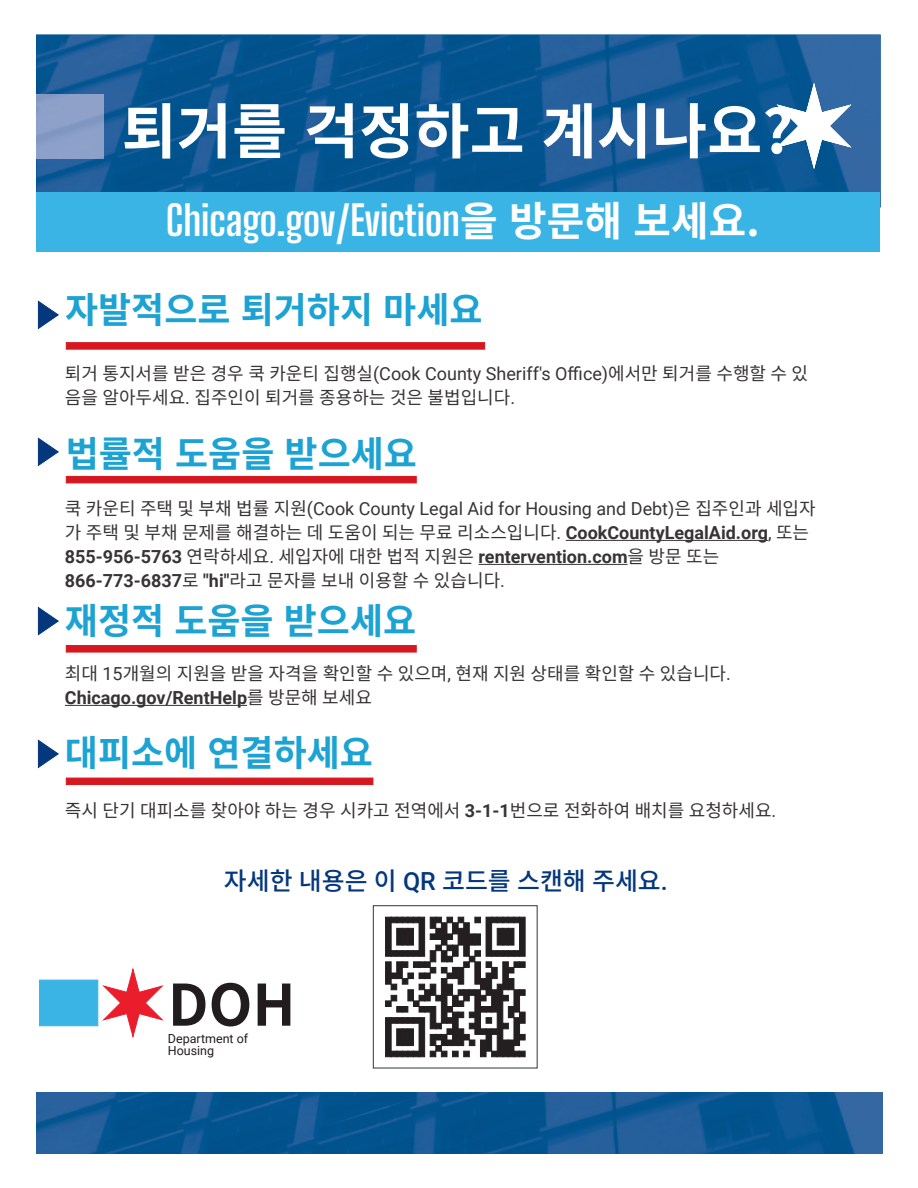
<style>
.page{position:relative;width:918px;height:1188px;background:#fff}
.page>*{position:absolute;margin:0;border:0;box-sizing:border-box;transform-origin:0 0}
.Paragraph_Style1{font:700 60px "Noto Sans CJ Kkr";color:#fff}
.Paragraph_Style1-2{font:700 57px "Noto Sans CJ Kkr";color:#211d1e}
.Paragraph_Style2{font:700 40.95px "Big Shoulders Display";color:#fff}
.Paragraph_Style1-3{font:700 36px "Noto Sans CJ Kkr";color:#1ca3d3}
.Paragraph_Style4{font:500 24.9px "Noto Sans CJ Kkr";color:#05377c}
.Paragraph_Style1-4{font:18px/24px "Noto Sans CJ Kkr";color:#373435}
.Paragraph_Style1-5{font:12.45px/12.5px "Roboto";color:#211d1e}
.s1{font-family:"Noto Sans CJ Kkr"}
.s2{font-family:"Roboto"}
.s3{font-family:"Roboto";font-weight:700}
</style>
<div class="page">
<img style="left:36px;top:35px;width:844px;height:157px">
<img style="left:36px;top:95px;width:68px;height:63px">
<svg style="left:778px;top:85px;width:72px;height:82px"></svg>
<img style="left:37px;top:1093px;width:846px;height:61px">
<svg style="left:104px;top:969px;width:58px;height:68px"></svg>
<div style="left:40px;top:980px;width:58px;height:46px;background:#3ab4e5;border:1px solid #3ab4e5"></div>
<div style="left:66px;top:343px;width:419px;height:6px;background:#d7171f"></div>
<div style="left:66px;top:476px;width:350px;height:7px;background:#d7171f"></div>
<div style="left:66px;top:646px;width:350px;height:6px;background:#d7171f"></div>
<div style="left:66px;top:778px;width:307px;height:7px;background:#d7171f"></div>
<div style="left:386px;top:917px;width:5px;height:39px;background:#231f20"></div>
<div style="left:397px;top:928px;width:5px;height:17px;background:#231f20;border:1px solid #231f20"></div>
<div style="left:402px;top:928px;width:6px;height:17px;background:#231f20;border:1px solid #231f20"></div>
<div style="left:408px;top:928px;width:5px;height:17px;background:#231f20;border:1px solid #231f20"></div>
<svg style="left:391px;top:917px;width:28px;height:6px"></svg>
<div style="left:419px;top:917px;width:6px;height:39px;background:#231f20"></div>
<div style="left:430px;top:917px;width:6px;height:11px;background:#231f20;border:1px solid #231f20"></div>
<svg style="left:436px;top:917px;width:5px;height:6px"></svg>
<div style="left:436px;top:928px;width:5px;height:12px;background:#231f20;border:1px solid #231f20"></div>
<div style="left:441px;top:923px;width:6px;height:22px;background:#231f20"></div>
<div style="left:453px;top:923px;width:5px;height:11px;background:#231f20"></div>
<svg style="left:447px;top:917px;width:17px;height:6px"></svg>
<div style="left:458px;top:928px;width:6px;height:17px;background:#231f20;border:1px solid #231f20"></div>
<div style="left:464px;top:923px;width:5px;height:33px;background:#231f20"></div>
<svg style="left:475px;top:917px;width:5px;height:6px"></svg>
<div style="left:486px;top:917px;width:6px;height:39px;background:#231f20"></div>
<div style="left:497px;top:928px;width:6px;height:17px;background:#231f20;border:1px solid #231f20"></div>
<div style="left:503px;top:928px;width:5px;height:17px;background:#231f20;border:1px solid #231f20"></div>
<div style="left:508px;top:928px;width:6px;height:17px;background:#231f20;border:1px solid #231f20"></div>
<svg style="left:492px;top:917px;width:28px;height:6px"></svg>
<div style="left:520px;top:917px;width:5px;height:39px;background:#231f20"></div>
<svg style="left:386px;top:934px;width:139px;height:123px"></svg>
<div style="left:373px;top:905px;width:165px;height:163px;border:1px solid #373435"></div>
<svg style="left:38px;top:608px;width:20px;height:27px"></svg>
<svg style="left:38px;top:740px;width:20px;height:27px"></svg>
<svg style="left:38px;top:438px;width:20px;height:27px"></svg>
<svg style="left:38px;top:301px;width:20px;height:27px"></svg>
<div style="left:36px;top:192px;width:844px;height:59px;background:#3ab4e5"></div>
<hr style="left:65px;top:705px;width:182px;height:1px;background:#373435">
<hr style="left:566px;top:540px;width:202px;height:1px;background:#373435">
<hr style="left:479px;top:564px;width:149px;height:1px;background:#373435">
<p class="Paragraph_Style1" style="left:122px;top:98px;width:673px">퇴거를 걱정하고 계시나요?</p>
<p class="Paragraph_Style2" style="left:166px;top:188px;width:595px">Chicago.gov/Eviction<span class="s1">을 방문해 보세요.</span></p>
<p class="Paragraph_Style1-3" style="left:65px;top:289px;width:419px">자발적으로 퇴거하지 마세요</p>
<p class="Paragraph_Style1-4" style="left:65px;top:362px;width:745px">퇴거 통지서를 받은 경우 쿡 카운티 집행실<span class="s2">(Cook County Sheriff's Office)</span>에서만 퇴거를 수행할 수 있 음을 알아두세요<span class="s2">.</span> 집주인이 퇴거를 종용하는 것은 불법입니다<span class="s2">.</span></p>
<p class="Paragraph_Style1-3" style="left:66px;top:433px;width:353px">법률적 도움을 받으세요</p>
<p class="Paragraph_Style1-4" style="left:65px;top:497px;width:752px">쿡 카운티 주택 및 부채 법률 지원<span class="s2">(Cook County Legal Aid for Housing and Debt)</span>은 집주인과 세입자 가 주택 및 부채 문제를 해결하는 데 도움이 되는 무료 리소스입니다<span class="s2">.</span> <span class="s3">CookCountyLegalAid.org</span><span class="s2">,</span> 또는 <span class="s3">855-956-5763</span> 연락하세요<span class="s2">.</span> 세입자에 대한 법적 지원은 <span class="s3">rentervention.com</span>을 방문 또는 <span class="s3">866-773-6837</span>로 <span class="s3">"hi"</span>라고 문자를 보내 이용할 수 있습니다<span class="s2">.</span></p>
<p class="Paragraph_Style1-3" style="left:65px;top:600px;width:353px">재정적 도움을 받으세요</p>
<p class="Paragraph_Style1-4" style="left:65px;top:662px;width:668px">최대 <span class="s2">15</span>개월의 지원을 받을 자격을 확인할 수 있으며<span class="s2">,</span> 현재 지원 상태를 확인할 수 있습니다<span class="s2">.<br></span><span class="s3">Chicago.gov/RentHelp</span>를 방문해 보세요</p>
<p class="Paragraph_Style1-3" style="left:65px;top:732px;width:310px">대피소에 연결하세요</p>
<p class="Paragraph_Style1-4" style="left:65px;top:798px;width:713px">즉시 단기 대피소를 찾아야 하는 경우 시카고 전역에서 <span class="s3">3-1-1</span>번으로 전화하여 배치를 요청하세요<span class="s2">.</span></p>
<p class="Paragraph_Style4" style="left:224px;top:866px;width:445px">자세한 내용은 이 <span class="s2">QR</span> 코드를 스캔해 주세요<span class="s2">.</span></p>
<p class="Paragraph_Style1-2" style="left:168px;top:973px;width:129px">DOH</p>
<p class="Paragraph_Style1-5" style="left:168px;top:1032px;width:82px">Department of<br>Housing</p>
</div>
